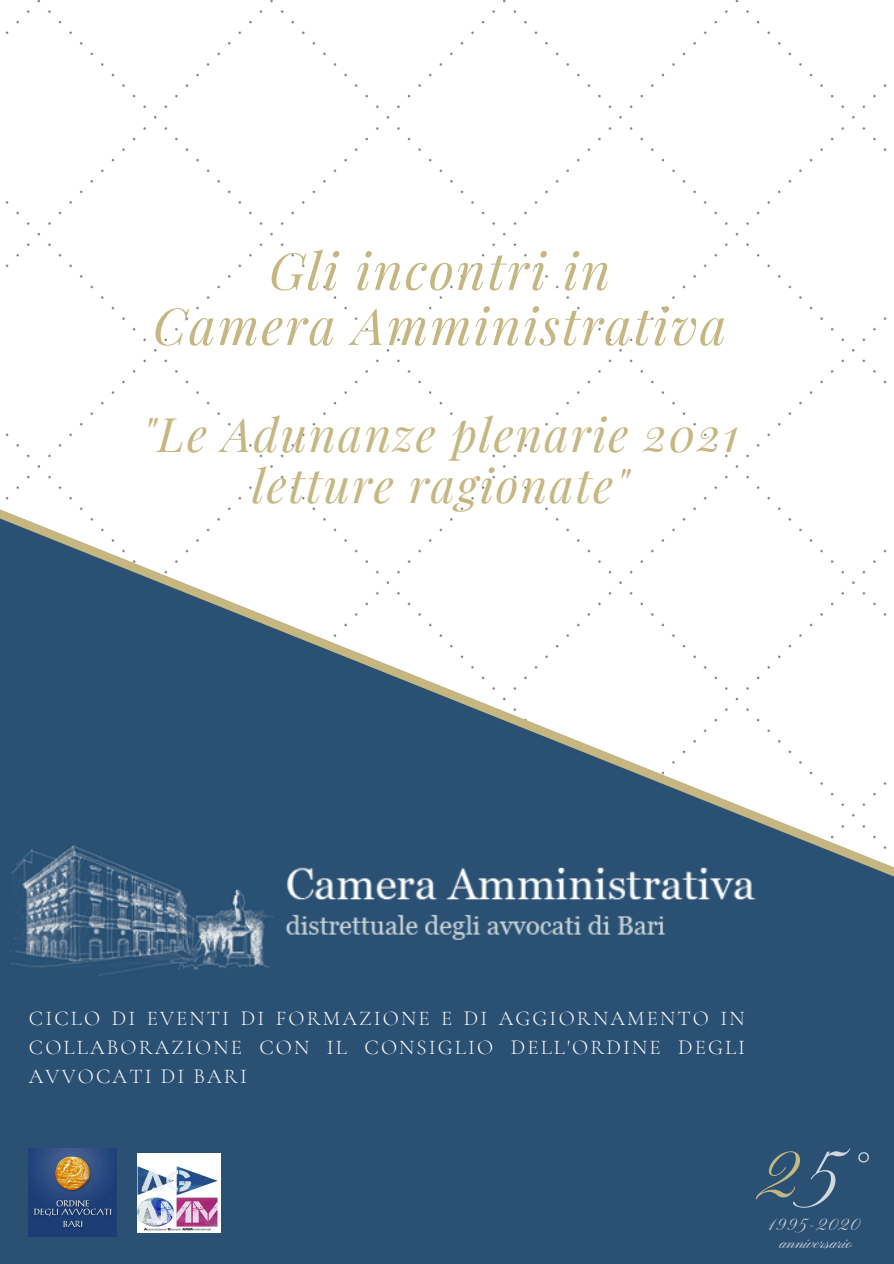
<style>
.page{position:relative;width:894px;height:1264px;background:#fff}
.page>*{position:absolute;margin:0;border:0;box-sizing:border-box;transform-origin:0 0}
.t1{font:66.9px "Pinyon Script";color:#d2d9de}
.t2{font:italic 51px "Playfair Display";letter-spacing:.04em;color:#c6b681}
.t3{font:italic 46.5px "Playfair Display";letter-spacing:.04em;color:#c6b681}
.t4{font:300 21px/29.2px "Cormorant Garamond";letter-spacing:.1em;color:#fafafa;text-align:justify}
.t5{font:16.65px "Pinyon Script";color:#d2d9de}
.s1{color:#c6b681}
</style>
<div class="page">
<div style="left:0;top:1005px;width:893px;height:258px;background:#2a5174"></div>
<svg style="left:0;top:401px;width:893px;height:604px"></svg>
<img style="left:0;top:846px;width:757px;height:129px">
<img style="left:29px;top:1148px;width:88px;height:88px">
<img style="left:137px;top:1153px;width:83px;height:78px">
<p class="t2" style="left:269px;top:235px;width:343px">Gli incontri in</p>
<p class="t2" style="left:153px;top:290px;width:575px">Camera Amministrativa</p>
<p class="t3" style="left:142px;top:402px;width:597px">"Le Adunanze plenarie 2021</p>
<p class="t3" style="left:252px;top:452px;width:378px">letture ragionate"</p>
<p class="t4" style="left:29px;top:1003px;width:717px">CICLO DI EVENTI DI FORMAZIONE E DI AGGIORNAMENTO IN COLLABORAZIONE CON IL CONSIGLIO DELL'ORDINE DEGLI AVVOCATI DI BARI</p>
<p class="t1" style="left:755px;top:1139px;width:124px"><span class="s1">2</span>5°</p>
<p class="t5" style="left:767px;top:1215px;width:94px">1995-2020</p>
<p class="t5" style="left:780px;top:1233px;width:74px">anniversario</p>
</div>
